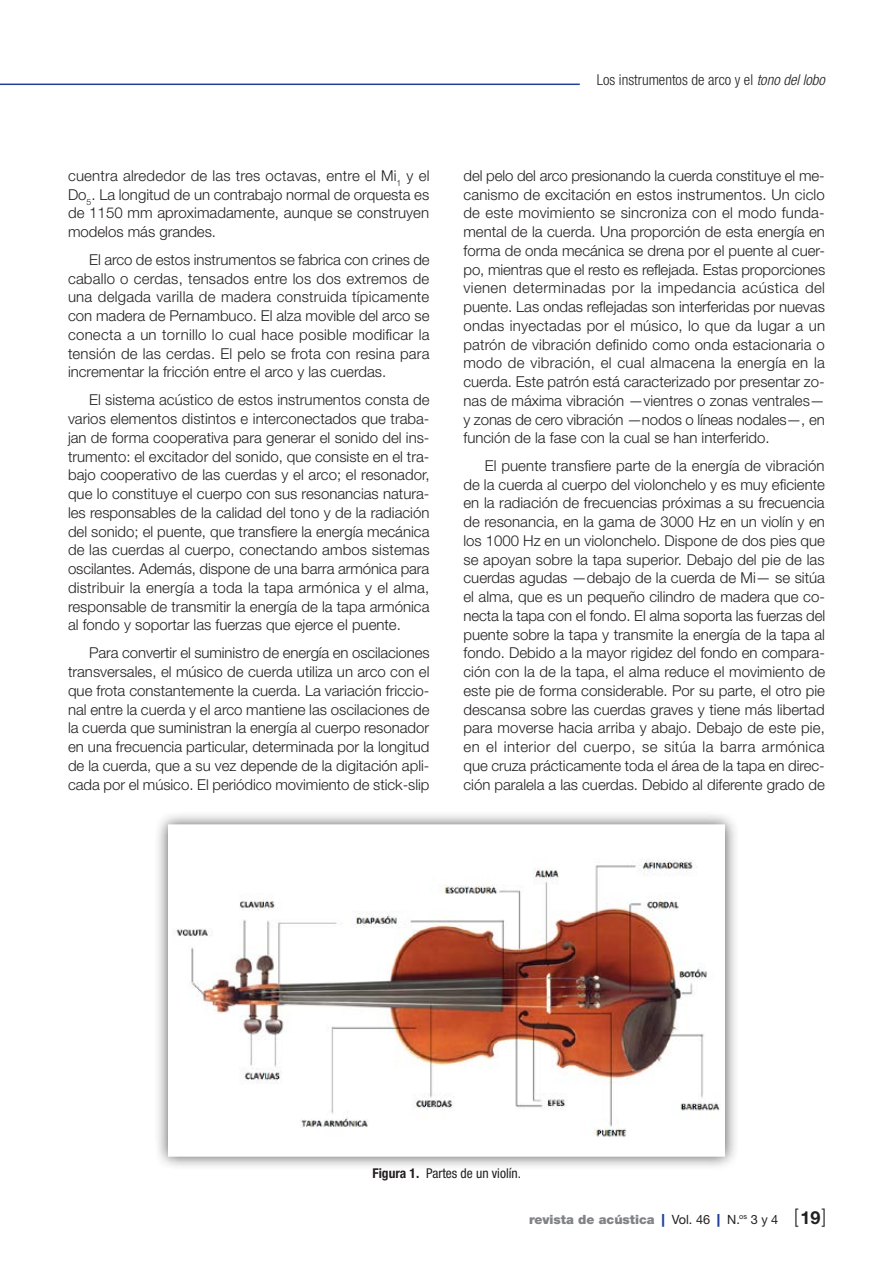
<style>
.page{position:relative;width:893px;height:1263px;background:#fff}
.page>*{position:absolute;margin:0;border:0;box-sizing:border-box;transform-origin:0 0}
.t1{font:700 18px "Helvetica Neue LT Std";color:#231f20}
.t2{font:300 15px/18.8px "Helvetica Neue LT Std";color:#231f20;text-align:justify}
.t3{font:300 condensed 15px "Helvetica Neue LT Std";color:#231f20}
.t4{font:condensed 13.5px "Helvetica Neue LT Std";color:#231f20}
.t5{font:900 12.75px "Helvetica Neue LT Std";color:#808285}
.s1{font-style:italic}
.s2{font-weight:700}
.s3{color:#223f99}
.s4{font-weight:400;color:#231f20}
.s5{font-weight:300;font-size:19.8px;color:#231f20}
</style>
<div class="page">
<hr style="left:0;top:84px;width:580px;height:1px;background:#223f99">
<div style="left:154px;top:810px;width:585px;height:360px;background:#231f20;opacity:.75"></div>
<img style="left:173px;top:829px;width:547px;height:323px">
<div style="left:168px;top:824px;width:557px;height:333px;border:4px solid #fff"></div>
<p class="t2" style="left:68px;top:166px;width:363px">cuentra alrededor de las tres octavas, entre el Mi<sub>1</sub> y el Do<sub>5</sub>. La longitud de un contrabajo normal de orquesta es de 1150 mm aproximadamente, aunque se construyen modelos más grandes.</p>
<p class="t2" style="left:68px;top:250px;width:363px;text-indent:21px">El arco de estos instrumentos se fabrica con crines de caballo o cerdas, tensados entre los dos extremos de una delgada varilla de madera construida típicamente con madera de Pernambuco. El alza movible del arco se conecta a un tornillo lo cual hace posible modificar la tensión de las cerdas. El pelo se frota con resina para incrementar la fricción entre el arco y las cuerdas.</p>
<p class="t2" style="left:68px;top:390px;width:363px;text-indent:21px">El sistema acústico de estos instrumentos consta de varios elementos distintos e interconectados que traba&shy;jan de forma cooperativa para generar el sonido del ins&shy;trumento: el excitador del sonido, que consiste en el tra&shy;bajo cooperativo de las cuerdas y el arco; el resonador, que lo constituye el cuerpo con sus resonancias natura&shy;les responsables de la calidad del tono y de la radiación del sonido; el puente, que transfiere la energía mecánica de las cuerdas al cuerpo, conectando ambos sistemas oscilantes. Además, dispone de una barra armónica para distribuir la energía a toda la tapa armónica y el alma, responsable de transmitir la energía de la tapa armónica al fondo y soportar las fuerzas que ejerce el puente.</p>
<p class="t2" style="left:68px;top:643px;width:363px;text-indent:21px">Para convertir el suministro de energía en oscilaciones transversales, el músico de cuerda utiliza un arco con el que frota constantemente la cuerda. La variación friccio&shy;nal entre la cuerda y el arco mantiene las oscilaciones de la cuerda que suministran la energía al cuerpo resonador en una frecuencia particular, determinada por la longitud de la cuerda, que a su vez depende de la digitación apli&shy;cada por el músico. El periódico movimiento de stick-slip</p>
<p class="t3" style="left:597px;top:71px;width:230px">Los instrumentos de arco y el <span class="s1">tono del lobo</span></p>
<p class="t2" style="left:463px;top:166px;width:363px">del pelo del arco presionando la cuerda constituye el me&shy;canismo de excitación en estos instrumentos. Un ciclo de este movimiento se sincroniza con el modo funda&shy;mental de la cuerda. Una proporción de esta energía en forma de onda mecánica se drena por el puente al cuer&shy;po, mientras que el resto es reflejada. Estas proporciones vienen determinadas por la impedancia acústica del puente. Las ondas reflejadas son interferidas por nuevas ondas inyectadas por el músico, lo que da lugar a un patrón de vibración definido como onda estacionaria o modo de vibración, el cual almacena la energía en la cuerda. Este patrón está caracterizado por presentar zo&shy;nas de máxima vibración —vientres o zonas ventrales— y zonas de cero vibración —nodos o líneas nodales—, en función de la fase con la cual se han interferido.</p>
<p class="t2" style="left:463px;top:456px;width:363px;text-indent:21px">El puente transfiere parte de la energía de vibración de la cuerda al cuerpo del violonchelo y es muy eficiente en la radiación de frecuencias próximas a su frecuencia de resonancia, en la gama de 3000 Hz en un violín y en los 1000 Hz en un violonchelo. Dispone de dos pies que se apoyan sobre la tapa superior. Debajo del pie de las cuerdas agudas —debajo de la cuerda de Mi— se sitúa el alma, que es un pequeño cilindro de madera que co&shy;necta la tapa con el fondo. El alma soporta las fuerzas del puente sobre la tapa y transmite la energía de la tapa al fondo. Debido a la mayor rigidez del fondo en compara&shy;ción con la de la tapa, el alma reduce el movimiento de este pie de forma considerable. Por su parte, el otro pie descansa sobre las cuerdas graves y tiene más libertad para moverse hacia arriba y abajo. Debajo de este pie, en el interior del cuerpo, se sitúa la barra armónica que cruza prácticamente toda el área de la tapa en direc&shy;ción paralela a las cuerdas. Debido al diferente grado de</p>
<p class="t4" style="left:372px;top:1165px;width:150px"><span class="s2">Figura 1.</span> Partes de un violín.</p>
<p class="t5" style="left:529px;top:1212px;width:299px">revista de acústica <span class="s3">|</span> <span class="s4">Vol. 46</span> <span class="s3">|</span> <span class="s4">N.</span><sup>os</sup> <span class="s4">3 y 4</span> <span class="s5">[ ]</span></p>
<p class="t1" style="left:800px;top:1207px;width:22px">19</p>
</div>
